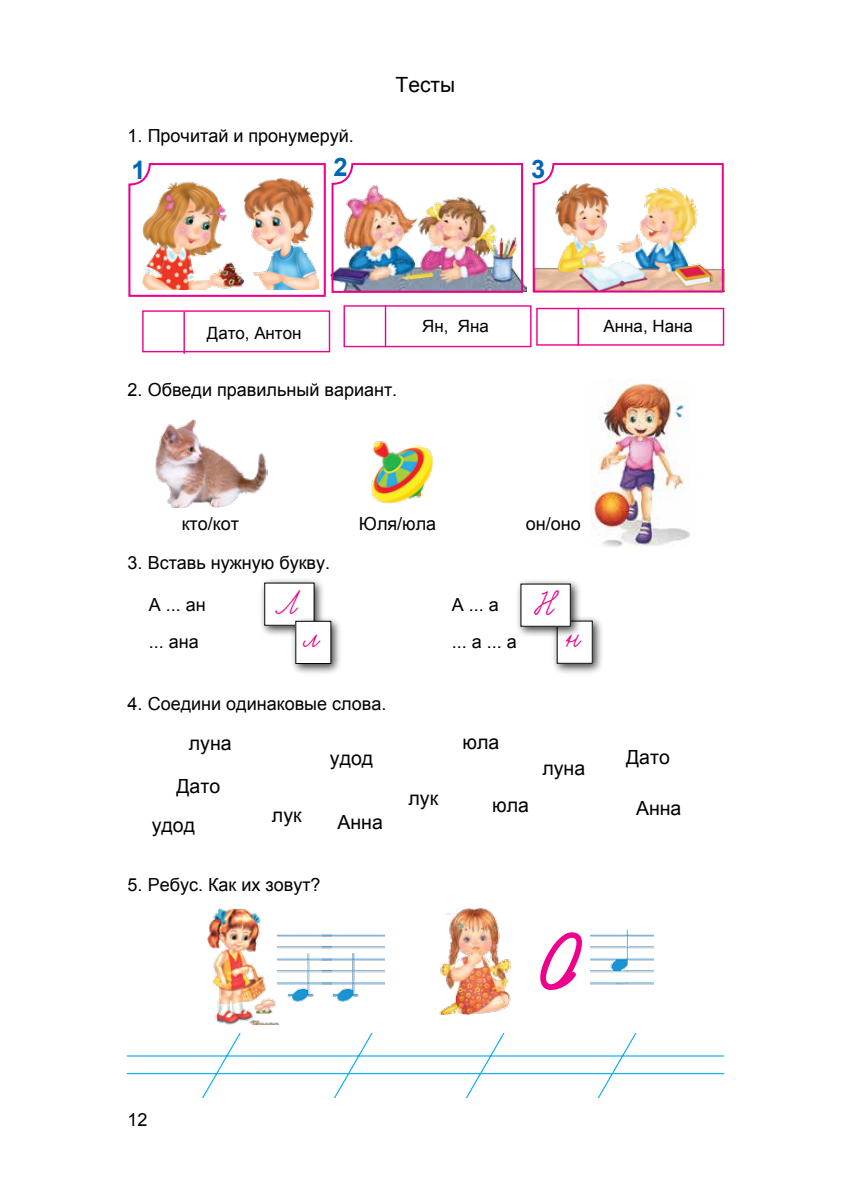
<style>
.page{position:relative;width:851px;height:1191px;background:#fff}
.page>*{position:absolute;margin:0;border:0;box-sizing:border-box;transform-origin:0 0}
.t1{font:37.8px "Propisi";color:#ec008c}
.t2{font:700 25.5px "Arial";color:#0066b3}
.t3{font:21px "Arial";color:#000}
.t4{font:19.5px "Arial";color:#000}
.t5{font:18px "Arial";color:#000}
.t6{font:16.95px "Arial";color:#000}
</style>
<div class="page">
<img style="left:281px;top:934px;width:41px;height:68px">
<img style="left:322px;top:934px;width:63px;height:68px">
<svg style="left:540px;top:932px;width:42px;height:58px"></svg>
<img style="left:208px;top:908px;width:73px;height:116px">
<img style="left:439px;top:908px;width:72px;height:106px">
<img style="left:591px;top:929px;width:62px;height:56px">
<img style="left:128px;top:163px;width:396px;height:134px">
<img style="left:532px;top:163px;width:192px;height:130px">
<div style="left:536px;top:308px;width:188px;height:38px;border:1px solid #ec008c"></div>
<hr style="left:577px;top:308px;width:2px;height:38px;background:#ec008c">
<div style="left:343px;top:305px;width:188px;height:42px;border:1px solid #ec008c"></div>
<hr style="left:385px;top:305px;width:1px;height:42px;background:#ec008c">
<div style="left:142px;top:310px;width:188px;height:42px;border:1px solid #ec008c"></div>
<hr style="left:183px;top:312px;width:2px;height:42px;background:#ec008c">
<img style="left:155px;top:419px;width:112px;height:88px">
<img style="left:371px;top:441px;width:62px;height:62px">
<div style="left:551px;top:615px;width:53px;height:60px;background:#000;opacity:.75"></div>
<div style="left:557px;top:621px;width:35px;height:42px;background:#fff"></div>
<div style="left:259px;top:577px;width:66px;height:60px;background:#000;opacity:.75"></div>
<div style="left:265px;top:583px;width:49px;height:42px;background:#fff"></div>
<div style="left:515px;top:578px;width:66px;height:60px;background:#000;opacity:.75"></div>
<div style="left:521px;top:584px;width:49px;height:42px;background:#fff"></div>
<div style="left:290px;top:616px;width:52px;height:59px;background:#000;opacity:.75"></div>
<div style="left:296px;top:621px;width:35px;height:42px;background:#fff"></div>
<div style="left:295px;top:621px;width:36px;height:43px;border:1px solid #000"></div>
<img style="left:591px;top:379px;width:98px;height:169px">
<svg style="left:128px;top:1033px;width:595px;height:64px"></svg>
<p class="t5" style="left:128px;top:124px;width:227px">1. Прочитай и пронумеруй.</p>
<p class="t3" style="left:395px;top:71px;width:61px">Тесты</p>
<h2 class="t2" style="left:131px;top:153px;width:16px">1</h2>
<h2 class="t2" style="left:333px;top:150px;width:16px">2</h2>
<h2 class="t2" style="left:531px;top:152px;width:16px">3</h2>
<p class="t6" style="left:207px;top:322px;width:96px">Дато, Антон</p>
<p class="t5" style="left:128px;top:378px;width:271px">2. Обведи правильный вариант.</p>
<p class="t6" style="left:422px;top:314px;width:68px">Ян, Яна</p>
<p class="t6" style="left:603px;top:315px;width:91px">Анна, Нана</p>
<p class="t5" style="left:182px;top:511px;width:59px">кто/кот</p>
<p class="t5" style="left:359px;top:511px;width:79px">Юля/юла</p>
<p class="t5" style="left:526px;top:511px;width:56px">он/оно</p>
<p class="t5" style="left:128px;top:551px;width:204px">3. Вставь нужную букву.</p>
<p class="t5" style="left:149px;top:592px;width:58px">А ... ан</p>
<p class="t5" style="left:452px;top:592px;width:49px">А ... а</p>
<p class="t5" style="left:149px;top:630px;width:51px">... ана</p>
<p class="t5" style="left:452px;top:630px;width:67px">... а ... а</p>
<h1 class="t1" style="left:278px;top:581px;width:21px">Л</h1>
<h1 class="t1" style="left:534px;top:582px;width:22px">Н</h1>
<h1 class="t1" style="left:305px;top:614px;width:16px">л</h1>
<h1 class="t1" style="left:566px;top:614px;width:16px">н</h1>
<p class="t5" style="left:128px;top:692px;width:260px">4. Соедини одинаковые слова.</p>
<p class="t4" style="left:189px;top:731px;width:44px">луна</p>
<p class="t4" style="left:330px;top:746px;width:45px">удод</p>
<p class="t4" style="left:176px;top:773px;width:45px">Дато</p>
<p class="t4" style="left:272px;top:802px;width:31px">лук</p>
<p class="t4" style="left:152px;top:812px;width:45px">удод</p>
<p class="t4" style="left:337px;top:809px;width:47px">Анна</p>
<p class="t5" style="left:128px;top:872px;width:194px">5. Ребус. Как их зовут?</p>
<p class="t4" style="left:408px;top:785px;width:31px">лук</p>
<p class="t4" style="left:462px;top:729px;width:38px">юла</p>
<p class="t4" style="left:542px;top:755px;width:44px">луна</p>
<p class="t4" style="left:626px;top:744px;width:45px">Дато</p>
<p class="t4" style="left:492px;top:792px;width:38px">юла</p>
<p class="t4" style="left:636px;top:796px;width:47px">Анна</p>
<p class="t5" style="left:128px;top:1107px;width:22px">12</p>
</div>
